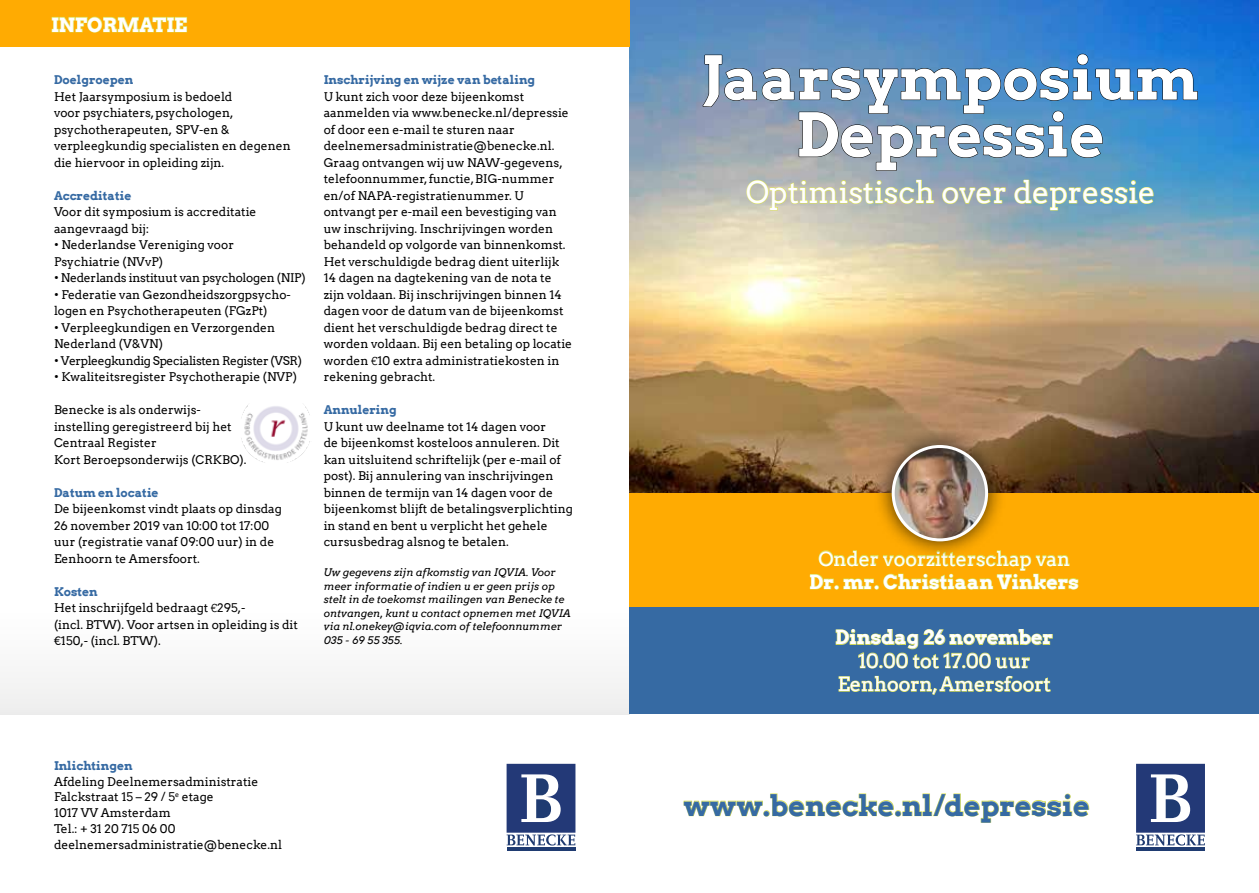
<style>
.page{position:relative;width:1259px;height:893px;background:#fff}
.page>*{position:absolute;margin:0;border:0;box-sizing:border-box;transform-origin:0 0}
.t1{font:700 60px/57px "Arvo";color:#fff;text-align:center}
.t2{font:30.15px "Arvo";color:#fff}
.t3{font:700 28.5px "Arvo";color:#366aa3}
.t4{font:19.5px/23.4px "Arvo";color:#fff;text-align:center}
.t5{font:700 19.5px "Arvo";color:#fff}
.t6{font:12px/16.5px "Arvo";color:#000}
.t7{font:700 12px "Arvo";color:#366aa3}
.t8{font:12px "Arvo";letter-spacing:-.03em;color:#000}
.t9{font:12px "Arvo";letter-spacing:-.02em;color:#000}
.t10{font:italic 10.5px/13.5px "Arvo";color:#000}
.s1{font-weight:700;color:#366aa3}
.s2{font-family:"Lexia";font-weight:300}
.s3{font-family:"Lato"}
</style>
<div class="page">
<div style="left:0;top:610px;width:629px;height:104px;background:#f7f7f7"></div>
<img style="left:629px;top:0;width:630px;height:493px">
<svg style="left:702px;top:53px;width:496px;height:118px;background:#5d8bb3"></svg>
<svg style="left:746px;top:179px;width:188px;height:32px;background:#babfa5"></svg>
<svg style="left:942px;top:187px;width:64px;height:17px"></svg>
<svg style="left:1014px;top:179px;width:140px;height:32px;background:#7fabac"></svg>
<div style="left:629px;top:606px;width:630px;height:108px;background:#366aa3"></div>
<svg style="left:835px;top:629px;width:218px;height:40px"></svg>
<svg style="left:838px;top:676px;width:213px;height:19px"></svg>
<svg style="left:683px;top:793px;width:406px;height:30px"></svg>
<div style="left:629px;top:493px;width:630px;height:113px;background:#ffab02"></div>
<svg style="left:810px;top:550px;width:268px;height:40px"></svg>
<div style="left:0;top:0;width:629px;height:47px;background:#ffab02"></div>
<svg style="left:51px;top:16px;width:136px;height:17px"></svg>
<img style="left:241px;top:405px;width:69px;height:58px">
<hr style="left:1136px;top:847px;width:69px;height:4px;background:#1f3b71">
<svg style="left:1136px;top:764px;width:69px;height:81px"></svg>
<hr style="left:506px;top:847px;width:69px;height:4px;background:#1f3b71">
<svg style="left:506px;top:764px;width:69px;height:81px"></svg>
<div style="left:873px;top:427px;width:133px;height:133px;background:#000;opacity:.75"></div>
<img style="left:893px;top:446px;width:93px;height:94px;border-radius:47px">
<div style="left:891px;top:445px;width:97px;height:96px;border:3px solid #fff;border-radius:50%"></div>
<h3 class="t5" style="left:51px;top:13px;width:138px">INFORMATIE</h3>
<p class="t7" style="left:54px;top:73px;width:81px">Doelgroepen</p>
<p class="t6" style="left:54px;top:88px;width:238px">Het Jaarsymposium is bedoeld<br>voor psychiaters, psychologen, psychotherapeuten, SPV-en &amp; verpleegkundig specialisten en degenen die hiervoor in opleiding zijn.</p>
<p class="t7" style="left:54px;top:188px;width:79px">Accreditatie</p>
<p class="t6" style="left:54px;top:204px;width:204px">Voor dit symposium is accreditatie aangevraagd bij:</p>
<p class="t6" style="left:54px;top:237px;width:181px">• Nederlandse Vereniging voor<br>Psychiatrie (NVvP)</p>
<p class="t9" style="left:54px;top:271px;width:253px">• Nederlands instituut van psychologen (NIP)</p>
<p class="t6" style="left:54px;top:286px;width:238px">• Federatie van Gezondheidszorgpsycho&shy;logen en Psychotherapeuten (FGzPt)</p>
<p class="t6" style="left:54px;top:319px;width:223px">• Verpleegkundigen en Verzorgenden<br>Nederland (V&amp;VN)</p>
<p class="t8" style="left:54px;top:353px;width:249px">• Verpleegkundig Specialisten Register (VSR)</p>
<p class="t6" style="left:54px;top:369px;width:244px">• Kwaliteitsregister Psychotherapie (NVP)</p>
<p class="t6" style="left:54px;top:402px;width:194px">Benecke is als onderwijs&shy;instelling geregistreerd bij het<br>Centraal Register<br>Kort Beroepsonderwijs (CRKBO).</p>
<p class="t7" style="left:54px;top:485px;width:106px">Datum en locatie</p>
<p class="t6" style="left:54px;top:501px;width:229px">De bijeenkomst vindt plaats op dinsdag 26 november 2019 van 10:00 tot 17:00 uur (registratie vanaf 09:00 uur) in de Eenhoorn te Amersfoort.</p>
<p class="t6" style="left:54px;top:583px;width:245px"><span class="s1">Kosten<br></span>Het inschrijfgeld bedraagt <span class="s2">€</span>295,-<br>(incl. BTW). Voor artsen in opleiding is dit <span class="s3">€</span>150,- (incl. BTW).</p>
<p class="t7" style="left:324px;top:73px;width:213px">Inschrijving en wijze van betaling</p>
<p class="t6" style="left:324px;top:88px;width:250px">U kunt zich voor deze bijeenkomst aanmelden via www.benecke.nl/depressie of door een e-mail te sturen naar deelnemersadministratie@benecke.nl.<br>Graag ontvangen wij uw NAW-gegevens, telefoonnummer, functie, BIG-nummer en/of NAPA-registratienummer. U ontvangt per e-mail een bevestiging van uw inschrijving. Inschrijvingen worden behandeld op volgorde van binnenkomst.<br>Het verschuldigde bedrag dient uiterlijk 14 dagen na dagtekening van de nota te zijn voldaan. Bij inschrijvingen binnen 14 dagen voor de datum van de bijeenkomst dient het verschuldigde bedrag direct te worden voldaan. Bij een betaling op locatie worden <span class="s2">€</span>10 extra administratiekosten in rekening gebracht.</p>
<p class="t7" style="left:324px;top:403px;width:74px">Annulering</p>
<p class="t6" style="left:324px;top:418px;width:250px">U kunt uw deelname tot 14 dagen voor<br>de bijeenkomst kosteloos annuleren. Dit kan uitsluitend schriftelijk (per e-mail of post). Bij annulering van inschrijvingen binnen de termijn van 14 dagen voor de bijeenkomst blijft de betalingsverplichting in stand en bent u verplicht het gehele cursusbedrag alsnog te betalen.</p>
<p class="t10" style="left:324px;top:566px;width:248px">Uw gegevens zijn afkomstig van IQVIA. Voor meer informatie of indien u er geen prijs op stelt in de toekomst mailingen van Benecke te ontvangen, kunt u contact opnemen met IQVIA via nl.onekey@iqvia.com of telefoonnummer 035 - 69 55 355.</p>
<p class="t7" style="left:54px;top:758px;width:80px">Inlichtingen</p>
<p class="t6" style="left:54px;top:773px;width:229px;line-height:15.8px">Afdeling Deelnemersadministratie<br>Falckstraat 15 – 29 / 5<sup>e</sup> etage<br>1017 VV Amsterdam<br>Tel.: + 31 20 715 06 00 deelnemersadministratie@benecke.nl</p>
<h1 class="t1" style="left:702px;top:49px;width:497px">Jaarsymposium<br>Depressie</h1>
<h2 class="t2" style="left:746px;top:174px;width:411px">Optimistisch over depressie</h2>
<h3 class="t4" style="left:818px;top:547px;width:253px">Onder voorzitterschap van</h3>
<h3 class="t5" style="left:809px;top:570px;width:271px">Dr. mr. Christiaan Vinkers</h3>
<h3 class="t5" style="left:835px;top:625px;width:219px">Dinsdag 26 november</h3>
<h3 class="t4" style="left:837px;top:649px;width:215px">10.00 tot 17.00 uur<br>Eenhoorn, Amersfoort</h3>
<h3 class="t3" style="left:683px;top:787px;width:408px">www.benecke.nl/depressie</h3>
</div>
